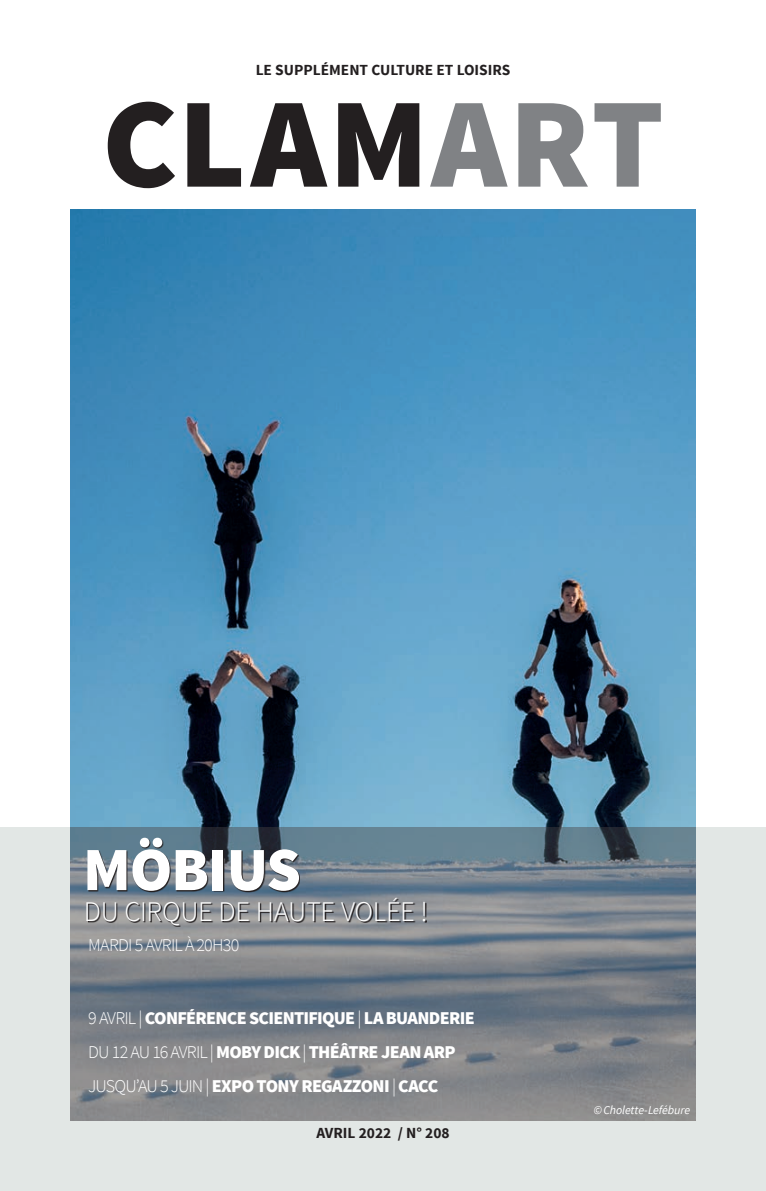
<style>
.page{position:relative;width:766px;height:1191px;background:#fff}
.page>*{position:absolute;margin:0;border:0;box-sizing:border-box;transform-origin:0 0}
.t1{font:900 128.25px "Source Sans Pro";letter-spacing:.02em;color:#231f20}
.t2{font:900 61.65px "Source Sans Pro";letter-spacing:-.02em;color:#fff}
.t3{font:300 28.5px "Source Sans Pro";letter-spacing:-.015em;color:#fff}
.t4{font:900 18px/33.8px "Source Sans Pro";letter-spacing:-.04em;color:#fff}
.t5{font:300 18px "Source Sans Pro";letter-spacing:-.05em;color:#fff}
.t6{font:700 15.45px "Source Sans Pro";color:#231f20}
.t7{font:italic 12px "Source Sans Pro";letter-spacing:-.01em;color:#fff}
.s1{color:#808285}
.s2{font-weight:300}
</style>
<div class="page">
<div style="left:0;top:827px;width:765px;height:364px;background:#e2e7e5"></div>
<img style="left:70px;top:210px;width:625px;height:617px">
<svg style="left:70px;top:827px;width:625px;height:293px;background:#788189"></svg>
<svg style="left:89px;top:839px;width:211px;height:53px;background:#424a52"></svg>
<svg style="left:88px;top:898px;width:339px;height:28px;background:#85878a"></svg>
<p class="t6" style="left:255px;top:60px;width:256px">LE SUPPLÉMENT CULTURE ET LOISIRS</p>
<h1 class="t1" style="left:102px;top:60px;width:563px">CLAM<span class="s1">ART</span></h1>
<h2 class="t2" style="left:83px;top:829px;width:219px">MÖBIUS</h2>
<h3 class="t3" style="left:84px;top:893px;width:345px">DU CIRQUE DE HAUTE VOLÉE !</h3>
<p class="t5" style="left:88px;top:934px;width:153px">MARDI 5 AVRIL À 20H30</p>
<p class="t4" style="left:88px;top:1002px;width:388px"><span class="s2">9 AVRIL |</span> CONFÉRENCE SCIENTIFIQUE <span class="s2">|</span> LA BUANDERIE<br><span class="s2">DU 12 AU 16 AVRIL |</span> MOBY DICK <span class="s2">|</span> THÉÂTRE JEAN ARP<br><span class="s2">JUSQU’AU 5 JUIN |</span> EXPO TONY REGAZZONI <span class="s2">|</span> CACC</p>
<p class="t6" style="left:316px;top:1123px;width:135px">AVRIL 2022 / N° 208</p>
<p class="t7" style="left:593px;top:1102px;width:98px">© Cholette-Lefébure</p>
</div>
